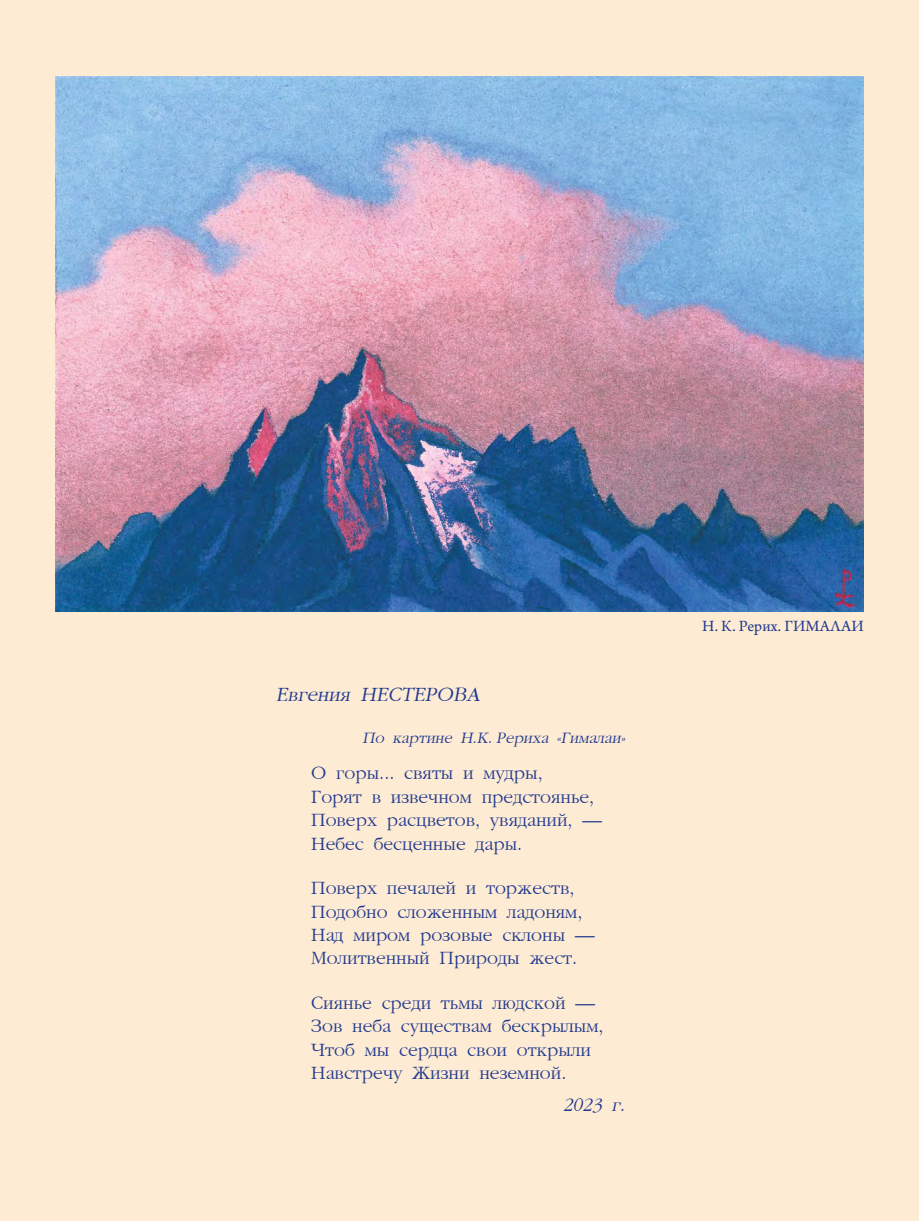
<style>
.page{position:relative;width:919px;height:1221px;background:#fff}
.page>*{position:absolute;margin:0;border:0;box-sizing:border-box;transform-origin:0 0}
.t1{font:italic 21px "AG Garamond";color:#213a8f}
.t2{font:19.5px/23.4px "AG Garamond";color:#213a8f}
.t3{font:italic 19.5px "AG Garamond";color:#213a8f}
.t4{font:italic 16.5px "AG Garamond";color:#213a8f}
.t5{font:16.5px "Arno Pro";letter-spacing:.005em;color:#213a8f}
</style>
<div class="page">
<div style="left:0;top:0;width:918px;height:1220px;background:#feebd3"></div>
<img style="left:55px;top:77px;width:808px;height:534px">
<p class="t1" style="left:276px;top:684px;width:209px">Евгения НЕСТЕРОВА</p>
<p class="t4" style="left:362px;top:730px;width:267px">По картине Н.К. Рериха «Гималаи»</p>
<p class="t2" style="left:311px;top:762px;width:292px">О горы... святы и мудры,<br>Горят в извечном предстоянье,<br>Поверх расцветов, увяданий, —<br>Небес бесценные дары.</p>
<p class="t2" style="left:311px;top:877px;width:285px">Поверх печалей и торжеств,<br>Подобно сложенным ладоням,<br>Над миром розовые склоны —<br>Молитвенный Природы жест.</p>
<p class="t2" style="left:311px;top:991px;width:294px">Сиянье среди тьмы людской —<br>Зов неба существам бескрылым,<br>Чтоб мы сердца свои открыли<br>Навстречу Жизни неземной.</p>
<p class="t3" style="left:562px;top:1095px;width:68px">2023 г.</p>
<p class="t5" style="left:702px;top:616px;width:163px">Н. К. Рерих. ГИМАЛАИ</p>
</div>
